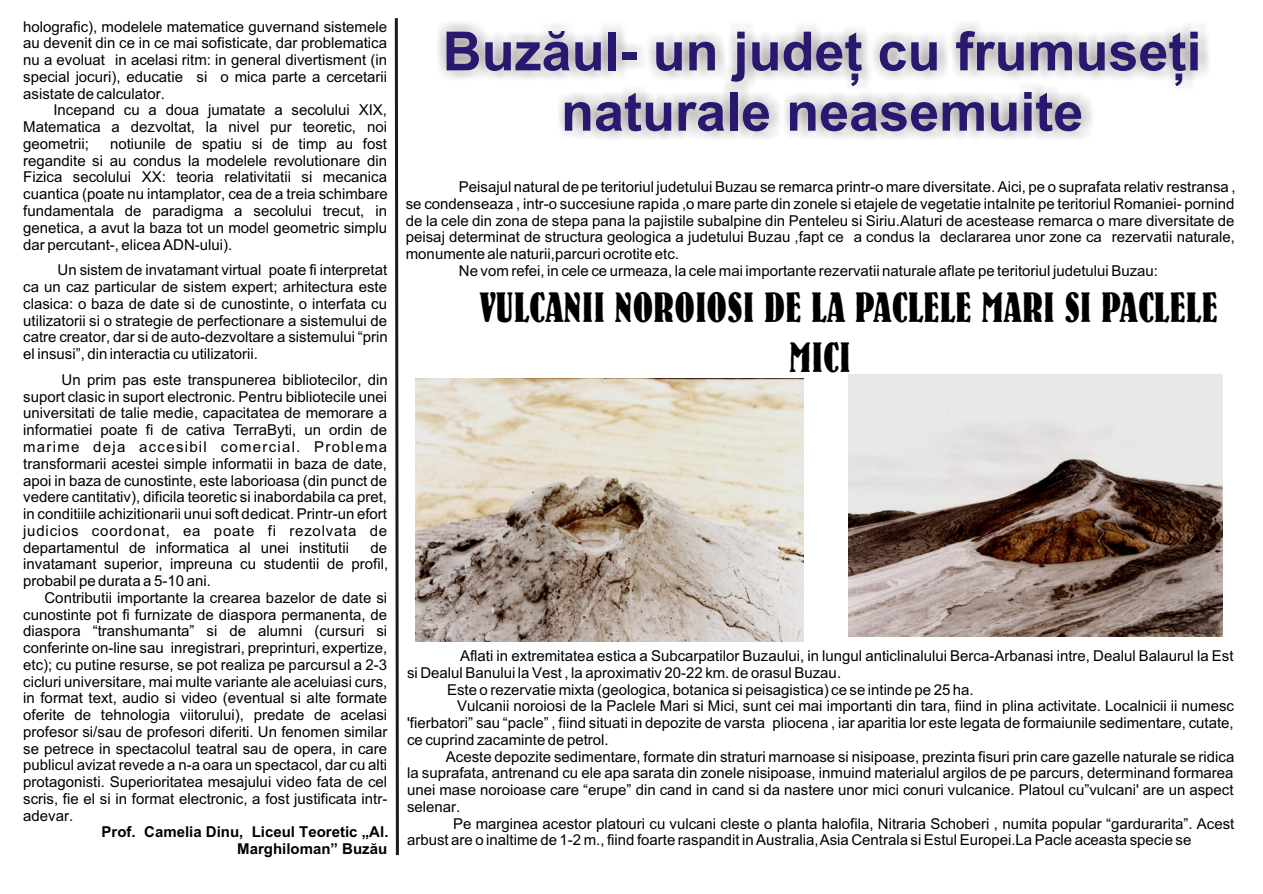
<style>
.page{position:relative;width:1263px;height:894px;background:#fff}
.page>*{position:absolute;margin:0;border:0;box-sizing:border-box;transform-origin:0 0}
.t1{font:700 54px/60.3px "Arial CE";color:#291770;text-align:center}
.t2{font:42px/49.9px "Bernhard Bd Cn BT";color:#000}
.t3{font:15px/16.8px "Arial CE";color:#000;text-align:justify}
.t4{font:700 15px/16.8px "Arial CE";color:#000;text-align:right}
</style>
<div class="page">
<img style="left:416px;top:379px;width:387px;height:262px">
<img style="left:848px;top:374px;width:375px;height:263px">
<svg style="left:394px;top:18px;width:5px;height:838px"></svg>
<p class="t3" style="left:23px;top:19px;width:365px">holografic), modelele matematice guvernand sistemele au devenit din ce in ce mai sofisticate, dar problematica nu a evoluat in acelasi ritm: in general divertisment (in special jocuri), educatie si o mica parte a cercetarii asistate de calculator.</p>
<p class="t3" style="left:23px;top:103px;width:365px;text-indent:30px">Incepand cu a doua jumatate a secolului XIX, Matematica a dezvoltat, la nivel pur teoretic, noi geometrii;</p>
<p class="t3" style="left:23px;top:137px;width:366px;text-indent:87px">notiunile de spatiu si de timp au fost regandite si au condus la modelele revolutionare din Fizica secolului XX: teoria relativitatii si mecanica cuantica (poate nu intamplator, cea de a treia schimbare fundamentala de paradigma a secolului trecut, in genetica, a avut la baza tot un model geometric simplu dar percutant-, elicea ADN-ului).</p>
<p class="t3" style="left:23px;top:263px;width:366px;text-indent:34px">Un sistem de invatamant virtual poate fi interpretat ca un caz particular de sistem expert; arhitectura este clasica: o baza de date si de cunostinte, o interfata cu utilizatorii si o strategie de perfectionare a sistemului de catre creator, dar si de auto-dezvoltare a sistemului “prin el insusi”, din interactia cu utilizatorii.</p>
<p class="t3" style="left:23px;top:373px;width:366px;text-indent:38px">Un prim pas este transpunerea bibliotecilor, din suport clasic in suport electronic. Pentru bibliotecile unei universitati de talie medie, capacitatea de memorare a informatiei poate fi de cativa TerraByti, un ordin de marime deja accesibil comercial. Problema transformarii acestei simple informatii in baza de date, apoi in baza de cunostinte, este laborioasa (din punct de vedere cantitativ), dificila teoretic si inabordabila ca pret, in conditiile achizitionarii unui soft dedicat. Printr-un efort judicios coordonat, ea poate fi rezolvata de departamentul de informatica al unei institutii</p>
<p class="t3" style="left:23px;top:540px;width:366px;text-indent:347px">de invatamant superior, impreuna cu studentii de profil, probabil pe durata a 5-10 ani.</p>
<p class="t3" style="left:23px;top:591px;width:366px;text-indent:21px">Contributii importante la crearea bazelor de date si cunostinte pot fi furnizate de diaspora permanenta, de diaspora “transhumanta” si de alumni (cursuri si conferinte on-line sau inregistrari, preprinturi, expertize, etc); cu putine resurse, se pot realiza pe parcursul a 2-3 cicluri universitare, mai multe variante ale aceluiasi curs, in format text, audio si video (eventual si alte formate oferite de tehnologia viitorului), predate de acelasi profesor si/sau de profesori diferiti. Un fenomen similar se petrece in spectacolul teatral sau de opera, in care publicul avizat revede a n-a oara un spectacol, dar cu alti protagonisti. Superioritatea mesajului video fata de cel scris, fie el si in format electronic, a fost justificata intr&shy;adevar.</p>
<p class="t4" style="left:102px;top:825px;width:288px">Prof. Camelia Dinu, Liceul Teoretic „Al.<br>Marghiloman” Buzãu</p>
<h1 class="t1" style="left:443px;top:26px;width:760px">Buzãul- un judeþ cu frumuseþi naturale neasemuite</h1>
<p class="t3" style="left:459px;top:180px;width:778px">Peisajul natural de pe teritoriul judetului Buzau se remarca printr-o mare diversitate. Aici, pe o suprafata relativ restransa ,</p>
<p class="t3" style="left:406px;top:197px;width:830px">se condenseaza , intr-o succesiune rapida ,o mare parte din zonele si etajele de vegetatie intalnite pe teritoriul Romaniei- pornind</p>
<p class="t3" style="left:406px;top:213px;width:830px">de la cele din zona de stepa pana la pajistile subalpine din Penteleu si Siriu.Alaturi de acestease remarca o mare diversitate de</p>
<p class="t3" style="left:406px;top:230px;width:831px">peisaj determinat de structura geologica a judetului Buzau ,fapt ce a condus la declararea unor zone ca rezervatii naturale,</p>
<p class="t3" style="left:406px;top:247px;width:275px">monumente ale naturii,parcuri ocrotite etc.</p>
<p class="t3" style="left:459px;top:264px;width:701px">Ne vom refei, in cele ce urmeaza, la cele mai importante rezervatii naturale aflate pe teritoriul judetului Buzau:</p>
<h2 class="t2" style="left:789px;top:286px;width:430px;text-indent:-310px">VULCANII NOROIOSI DE LA PACLELE MARI SI PACLELE<br>MICI</h2>
<p class="t3" style="left:460px;top:649px;width:775px">Aflati in extremitatea estica a Subcarpatilor Buzaului, in lungul anticlinalului Berca-Arbanasi intre, Dealul Balaurul la Est</p>
<p class="t3" style="left:407px;top:666px;width:436px">si Dealul Banului la Vest , la aproximativ 20-22 km. de orasul Buzau.</p>
<p class="t3" style="left:447px;top:682px;width:528px">Este o rezervatie mixta (geologica, botanica si peisagistica) ce se intinde pe 25 ha.</p>
<p class="t3" style="left:457px;top:699px;width:779px">Vulcanii noroiosi de la Paclele Mari si Mici, sunt cei mai importanti din tara, fiind in plina activitate. Localnicii ii numesc</p>
<p class="t3" style="left:407px;top:716px;width:828px">'fierbatori” sau “pacle” , fiind situati in depozite de varsta pliocena , iar aparitia lor este legata de formaiunile sedimentare, cutate,</p>
<p class="t3" style="left:407px;top:733px;width:203px">ce cuprind zacaminte de petrol.</p>
<p class="t3" style="left:446px;top:749px;width:790px">Aceste depozite sedimentare, formate din straturi marnoase si nisipoase, prezinta fisuri prin care gazelle naturale se ridica</p>
<p class="t3" style="left:407px;top:766px;width:828px">la suprafata, antrenand cu ele apa sarata din zonele nisipoase, inmuind materialul argilos de pe parcurs, determinand formarea</p>
<p class="t3" style="left:407px;top:783px;width:828px">unei mase noroioase care “erupe” din cand in cand si da nastere unor mici conuri vulcanice. Platoul cu”vulcani' are un aspect</p>
<p class="t3" style="left:407px;top:800px;width:55px">selenar.</p>
<p class="t3" style="left:453px;top:816px;width:783px">Pe marginea acestor platouri cu vulcani cleste o planta halofila, Nitraria Schoberi , numita popular “gardurarita”. Acest</p>
<p class="t3" style="left:407px;top:833px;width:786px">arbust are o inaltime de 1-2 m., fiind foarte raspandit in Australia, Asia Centrala si Estul Europei.La Pacle aceasta specie se</p>
</div>
